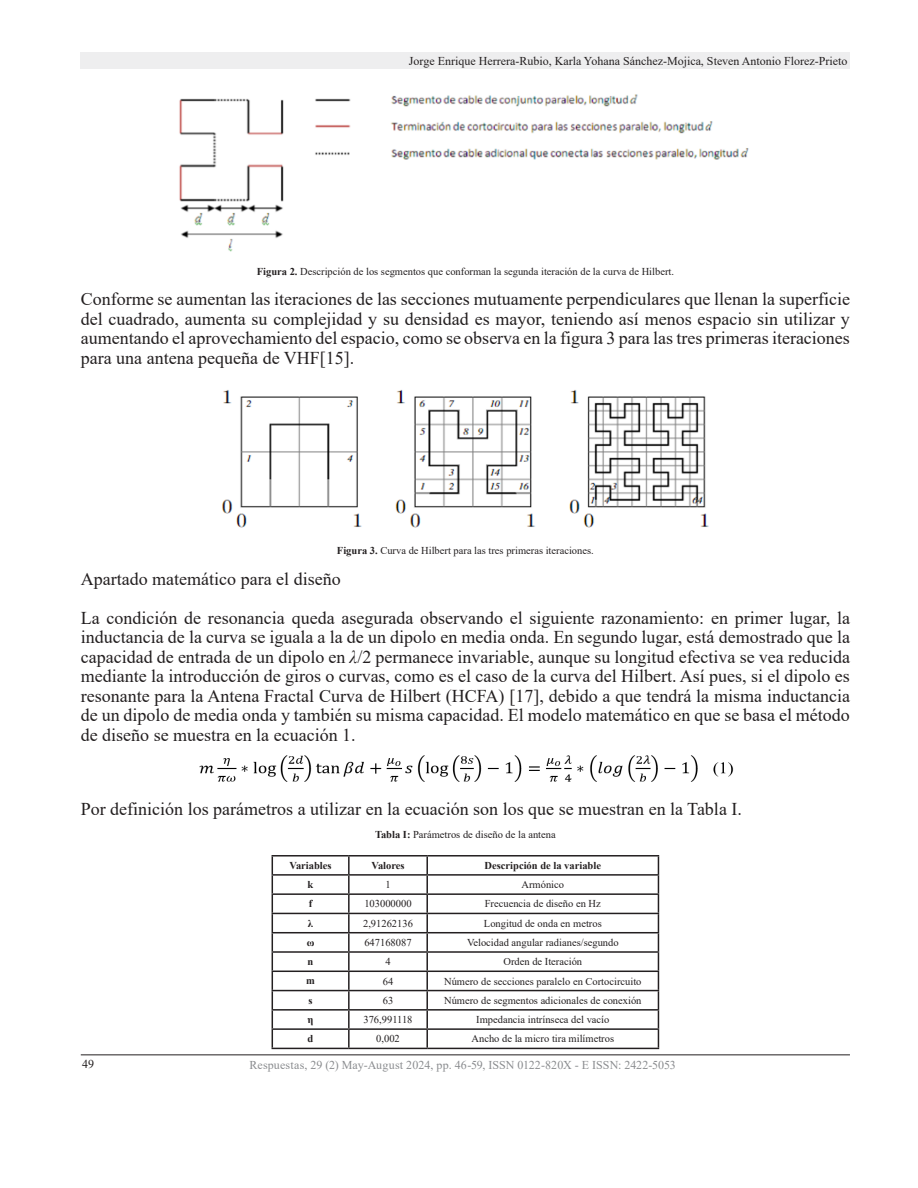
<style>
.page{position:relative;width:918px;height:1188px;background:#fff}
.page>*{position:absolute;margin:0;border:0;box-sizing:border-box;transform-origin:0 0}
.t1{font:18px/19.4px "Times New Roman";color:#231f20;text-align:justify}
.t2{font:12px "Times New Roman";color:#231f20}
.t3{font:12px "Times New Roman";letter-spacing:.005em;color:#8a8c8f}
.Título_1{font:10.5px "Times New Roman";color:#231f20}
.Título_1-2{font:700 10.5px "Times New Roman";color:#231f20}
.s1{font-weight:700}
.s2{font-style:italic}
</style>
<div class="page">
<div style="left:81px;top:52px;width:769px;height:17px;background:#eeeeef"></div>
<hr style="left:81px;top:1054px;width:769px;height:1px;background:#231f20">
<img style="left:179px;top:94px;width:570px;height:158px">
<img style="left:222px;top:390px;width:487px;height:138px">
<img style="left:199px;top:755px;width:535px;height:27px">
<hr style="left:272px;top:855px;width:77px;height:2px;background:#231f20">
<hr style="left:349px;top:855px;width:78px;height:2px;background:#231f20">
<hr style="left:427px;top:855px;width:232px;height:2px;background:#231f20">
<hr style="left:272px;top:874px;width:77px;height:2px;background:#231f20">
<hr style="left:349px;top:874px;width:78px;height:2px;background:#231f20">
<hr style="left:427px;top:874px;width:232px;height:2px;background:#231f20">
<hr style="left:272px;top:893px;width:77px;height:2px;background:#231f20">
<hr style="left:349px;top:893px;width:78px;height:2px;background:#231f20">
<hr style="left:427px;top:893px;width:232px;height:2px;background:#231f20">
<hr style="left:272px;top:913px;width:77px;height:1px;background:#231f20">
<hr style="left:349px;top:913px;width:78px;height:1px;background:#231f20">
<hr style="left:427px;top:913px;width:232px;height:1px;background:#231f20">
<hr style="left:272px;top:932px;width:77px;height:1px;background:#231f20">
<hr style="left:349px;top:932px;width:78px;height:1px;background:#231f20">
<hr style="left:427px;top:932px;width:232px;height:1px;background:#231f20">
<hr style="left:272px;top:951px;width:77px;height:2px;background:#231f20">
<hr style="left:349px;top:951px;width:78px;height:2px;background:#231f20">
<hr style="left:427px;top:951px;width:232px;height:2px;background:#231f20">
<hr style="left:272px;top:971px;width:77px;height:1px;background:#231f20">
<hr style="left:349px;top:971px;width:78px;height:1px;background:#231f20">
<hr style="left:427px;top:971px;width:232px;height:1px;background:#231f20">
<hr style="left:272px;top:990px;width:77px;height:1px;background:#231f20">
<hr style="left:349px;top:990px;width:78px;height:1px;background:#231f20">
<hr style="left:427px;top:990px;width:232px;height:1px;background:#231f20">
<hr style="left:272px;top:1009px;width:77px;height:2px;background:#231f20">
<hr style="left:349px;top:1009px;width:78px;height:2px;background:#231f20">
<hr style="left:427px;top:1009px;width:232px;height:2px;background:#231f20">
<hr style="left:272px;top:1028px;width:77px;height:2px;background:#231f20">
<svg style="left:272px;top:857px;width:1px;height:191px"></svg>
<hr style="left:349px;top:1028px;width:78px;height:2px;background:#231f20">
<svg style="left:348px;top:857px;width:2px;height:191px"></svg>
<hr style="left:427px;top:1028px;width:232px;height:2px;background:#231f20">
<svg style="left:426px;top:857px;width:2px;height:191px"></svg>
<svg style="left:658px;top:857px;width:1px;height:191px"></svg>
<hr style="left:272px;top:1048px;width:77px;height:1px;background:#231f20">
<hr style="left:349px;top:1048px;width:78px;height:1px;background:#231f20">
<hr style="left:427px;top:1048px;width:232px;height:1px;background:#231f20">
<p class="t2" style="left:409px;top:52px;width:440px">Jorge Enrique Herrera-Rubio, Karla Yohana Sánchez-Mojica, Steven Antonio Florez-Prieto</p>
<p class="Título_1" style="left:257px;top:264px;width:419px"><span class="s1">Figura 2.</span> Descripción de los segmentos que conforman la segunda iteración de la curva de Hilbert.</p>
<p class="t1" style="left:81px;top:289px;width:771px">Conforme se aumentan las iteraciones de las secciones mutuamente perpendiculares que llenan la superficie del cuadrado, aumenta su complejidad y su densidad es mayor, teniendo así menos espacio sin utilizar y aumentando el aprovechamiento del espacio, como se observa en la figura 3 para las tres primeras iteraciones para una antena pequeña de VHF[15].</p>
<p class="Título_1" style="left:337px;top:543px;width:258px"><span class="s1">Figura 3.</span> Curva de Hilbert para las tres primeras iteraciones.</p>
<p class="t1" style="left:81px;top:569px;width:261px">Apartado matemático para el diseño</p>
<p class="t1" style="left:81px;top:608px;width:771px">La condición de resonancia queda asegurada observando el siguiente razonamiento: en primer lugar, la inductancia de la curva se iguala a la de un dipolo en media onda. En segundo lugar, está demostrado que la capacidad de entrada de un dipolo en <span class="s2">λ</span>/2 permanece invariable, aunque su longitud efectiva se vea reducida mediante la introducción de giros o curvas, como es el caso de la curva del Hilbert. Así pues, si el dipolo es resonante para la Antena Fractal Curva de Hilbert (HCFA) [17], debido a que tendrá la misma inductancia de un dipolo de media onda y también su misma capacidad. El modelo matemático en que se basa el método de diseño se muestra en la ecuación 1.</p>
<p class="t1" style="left:81px;top:799px;width:663px">Por definición los parámetros a utilizar en la ecuación son los que se muestran en la Tabla I.</p>
<p class="Título_1" style="left:375px;top:827px;width:182px"><span class="s1">Tabla I:</span> Parámetros de diseño de la antena</p>
<p class="Título_1-2" style="left:289px;top:858px;width:44px">Variables</p>
<p class="Título_1-2" style="left:371px;top:858px;width:35px">Valores</p>
<p class="Título_1-2" style="left:485px;top:858px;width:118px">Descripción de la variable</p>
<p class="Título_1-2" style="left:308px;top:877px;width:7px">k</p>
<p class="Título_1" style="left:385px;top:877px;width:7px">1</p>
<p class="Título_1" style="left:522px;top:877px;width:44px">Armónico</p>
<p class="Título_1-2" style="left:309px;top:896px;width:5px">f</p>
<p class="Título_1" style="left:364px;top:897px;width:49px">103000000</p>
<p class="Título_1" style="left:485px;top:897px;width:118px">Frecuencia de diseño en Hz</p>
<p class="Título_1-2" style="left:308px;top:915px;width:7px">λ</p>
<p class="Título_1" style="left:363px;top:916px;width:51px">2,91262136</p>
<p class="Título_1" style="left:484px;top:916px;width:119px">Longitud de onda en metros</p>
<p class="Título_1-2" style="left:307px;top:935px;width:9px">ω</p>
<p class="Título_1" style="left:364px;top:935px;width:49px">647168087</p>
<p class="Título_1" style="left:467px;top:935px;width:153px">Velocidad angular radianes/segundo</p>
<p class="Título_1-2" style="left:308px;top:954px;width:7px">n</p>
<p class="Título_1" style="left:385px;top:954px;width:7px">4</p>
<p class="Título_1" style="left:503px;top:954px;width:80px">Orden de Iteración</p>
<p class="Título_1-2" style="left:306px;top:973px;width:10px">m</p>
<p class="Título_1" style="left:383px;top:974px;width:12px">64</p>
<p class="Título_1" style="left:444px;top:974px;width:199px">Número de secciones paralelo en Cortocircuito</p>
<p class="Título_1-2" style="left:309px;top:993px;width:6px">s</p>
<p class="Título_1" style="left:383px;top:993px;width:12px">63</p>
<p class="Título_1" style="left:444px;top:993px;width:199px">Número de segmentos adicionales de conexión</p>
<p class="Título_1-2" style="left:308px;top:1012px;width:7px">η</p>
<p class="Título_1" style="left:363px;top:1012px;width:51px">376,991118</p>
<p class="Título_1" style="left:476px;top:1012px;width:135px">Impedancia intrínseca del vacío</p>
<p class="Título_1-2" style="left:308px;top:1031px;width:7px">d</p>
<p class="Título_1" style="left:376px;top:1031px;width:25px">0,002</p>
<p class="Título_1" style="left:472px;top:1031px;width:144px">Ancho de la micro tira milímetros</p>
<p class="t2" style="left:82px;top:1056px;width:13px">49</p>
<p class="t3" style="left:249px;top:1057px;width:428px">Respuestas, 29 (2) May-August 2024, pp. 46-59, ISSN 0122-820X - E ISSN: 2422-5053</p>
</div>
